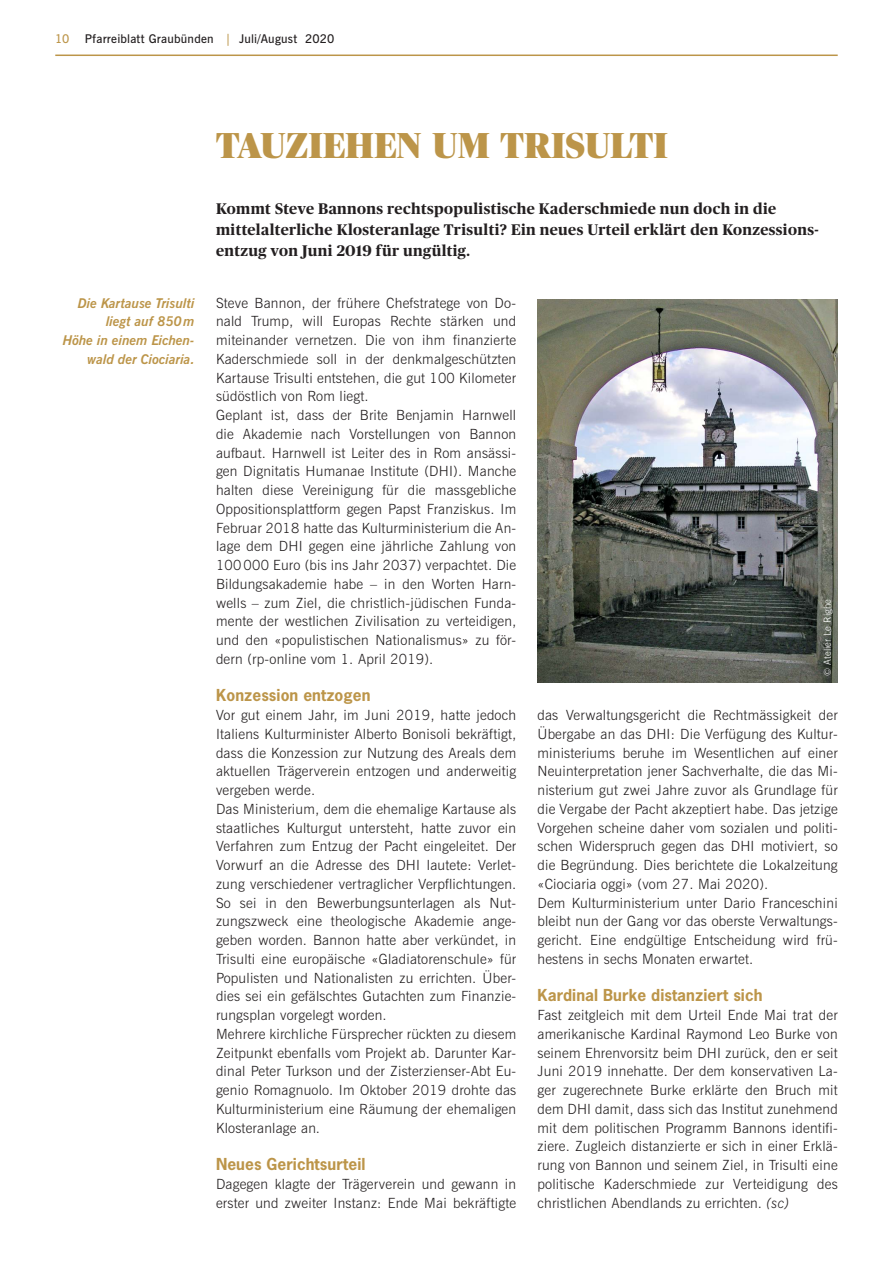
<style>
.page{position:relative;width:893px;height:1263px;background:#fff}
.page>*{position:absolute;margin:0;border:0;box-sizing:border-box;transform-origin:0 0}
.t1{font:900 36px "Publico Banner";letter-spacing:.015em;color:#bc9549}
.t2{font:700 15.6px "News Gothic";letter-spacing:.005em;color:#bc9549}
.t3{font:700 15.3px/21px "Publico";letter-spacing:.025em;color:#231f20}
.t4{font:300 14.1px/18.8px "News Gothic BT";letter-spacing:.015em;color:#231f20}
.t5{font:italic 700 13.5px/18.8px "News Gothic BT";color:#bc9549;text-align:right}
.t6{font:600 12px "News Gothic BT";letter-spacing:.02em;color:#231f20}
.t7{font:600 12px "News Gothic BT";color:#bc9549}
.t8{font:300 9.75px "News Gothic BT";letter-spacing:.015em;color:#fff}
.s1{color:#bc9549}
.s2{font-style:italic}
</style>
<div class="page">
<hr style="left:55px;top:55px;width:783px;height:1px;background:#bc9549">
<img style="left:537px;top:299px;width:301px;height:384px">
<p class="t7" style="left:55px;top:32px;width:16px">10</p>
<p class="t6" style="left:85px;top:32px;width:251px">Pfarreiblatt Graubünden <span class="s1">|</span> Juli/August 2020</p>
<p class="t5" style="left:63px;top:293px;width:133px">Die Kartause Trisulti liegt auf 850m<br>Höhe in einem Eichen&shy;wald der Ciociaria.</p>
<h1 class="t1" style="left:216px;top:125px;width:453px">TAUZIEHEN UM TRISULTI</h1>
<p class="t3" style="left:216px;top:198px;width:604px">Kommt Steve Bannons rechtspopulistische Kaderschmiede nun doch in die mittelalterliche Klosteranlage Trisulti? Ein neues Urteil erklärt den Konzessions&shy;entzug von Juni 2019 für ungültig.</p>
<p class="t4" style="left:216px;top:293px;width:302px">Steve Bannon, der frühere Chefstratege von Do&shy;nald Trump, will Europas Rechte stärken und miteinander vernetzen. Die von ihm finanzierte Kaderschmiede soll in der denkmalgeschützten Kartause Trisulti entstehen, die gut 100 Kilometer südöstlich von Rom liegt.<br>Geplant ist, dass der Brite Benjamin Harnwell die Akademie nach Vorstellungen von Bannon aufbaut. Harnwell ist Leiter des in Rom ansässi&shy;gen Dignitatis Humanae Institute (DHI). Manche halten diese Vereinigung für die massgebliche Oppositionsplattform gegen Papst Franziskus. Im Februar 2018 hatte das Kulturministerium die An&shy;lage dem DHI gegen eine jährliche Zahlung von 100 000 Euro (bis ins Jahr 2037) verpachtet. Die Bildungsakademie habe – in den Worten Harn&shy;wells – zum Ziel, die christlich-jüdischen Funda&shy;mente der westlichen Zivilisation zu verteidigen, und den «populistischen Nationalismus» zu för&shy;dern (rp-online vom 1. April 2019).</p>
<p class="t2" style="left:216px;top:685px;width:156px">Konzession entzogen</p>
<p class="t4" style="left:216px;top:706px;width:302px">Vor gut einem Jahr, im Juni 2019, hatte jedoch Italiens Kulturminister Alberto Bonisoli bekräftigt, dass die Konzession zur Nutzung des Areals dem aktuellen Trägerverein entzogen und anderweitig vergeben werde.<br>Das Ministerium, dem die ehemalige Kartause als staatliches Kulturgut untersteht, hatte zuvor ein Verfahren zum Entzug der Pacht eingeleitet. Der Vorwurf an die Adresse des DHI lautete: Verlet&shy;zung verschiedener vertraglicher Verpflichtungen.<br>So sei in den Bewerbungsunterlagen als Nut&shy;zungszweck eine theologische Akademie ange&shy;geben worden. Bannon hatte aber verkündet, in Trisulti eine europäische «Gladiatorenschule» für Populisten und Nationalisten zu errichten. Über&shy;dies sei ein gefälschtes Gutachten zum Finanzie&shy;rungsplan vorgelegt worden.<br>Mehrere kirchliche Fürsprecher rückten zu diesem Zeitpunkt ebenfalls vom Projekt ab. Darunter Kar&shy;dinal Peter Turkson und der Zisterzienser-Abt Eu&shy;genio Romagnuolo. Im Oktober 2019 drohte das Kulturministerium eine Räumung der ehemaligen Klosteranlage an.</p>
<p class="t2" style="left:216px;top:1154px;width:151px">Neues Gerichtsurteil</p>
<p class="t4" style="left:216px;top:1174px;width:302px">Dagegen klagte der Trägerverein und gewann in erster und zweiter Instanz: Ende Mai bekräftigte</p>
<p class="t8" style="left:821px;top:676px;width:79px;rotate:-90deg">© Atelier Le Righe</p>
<p class="t4" style="left:537px;top:706px;width:302px">das Verwaltungsgericht die Rechtmässigkeit der Übergabe an das DHI: Die Verfügung des Kultur&shy;ministeriums beruhe im Wesentlichen auf einer Neuinterpretation jener Sachverhalte, die das Mi&shy;nisterium gut zwei Jahre zuvor als Grundlage für die Vergabe der Pacht akzeptiert habe. Das jetzige Vorgehen scheine daher vom sozialen und politi&shy;schen Widerspruch gegen das DHI motiviert, so die Begründung. Dies berichtete die Lokalzeitung «Ciociaria oggi» (vom 27. Mai 2020).<br>Dem Kulturministerium unter Dario Franceschini bleibt nun der Gang vor das oberste Verwaltungs&shy;gericht. Eine endgültige Entscheidung wird frü&shy;hestens in sechs Monaten erwartet.</p>
<p class="t2" style="left:537px;top:985px;width:227px">Kardinal Burke distanziert sich</p>
<p class="t4" style="left:537px;top:1006px;width:302px;text-align:justify">Fast zeitgleich mit dem Urteil Ende Mai trat der amerikanische Kardinal Raymond Leo Burke von seinem Ehrenvorsitz beim DHI zurück, den er seit Juni 2019 innehatte. Der dem konservativen La&shy;ger zugerechnete Burke erklärte den Bruch mit dem DHI damit, dass sich das Institut zunehmend mit dem politischen Programm Bannons identifi&shy;ziere. Zugleich distanzierte er sich in einer Erklä&shy;rung von Bannon und seinem Ziel, in Trisulti eine politische Kaderschmiede zur Verteidigung des christlichen Abendlands zu errichten. <span class="s2">(sc)</span></p>
</div>
